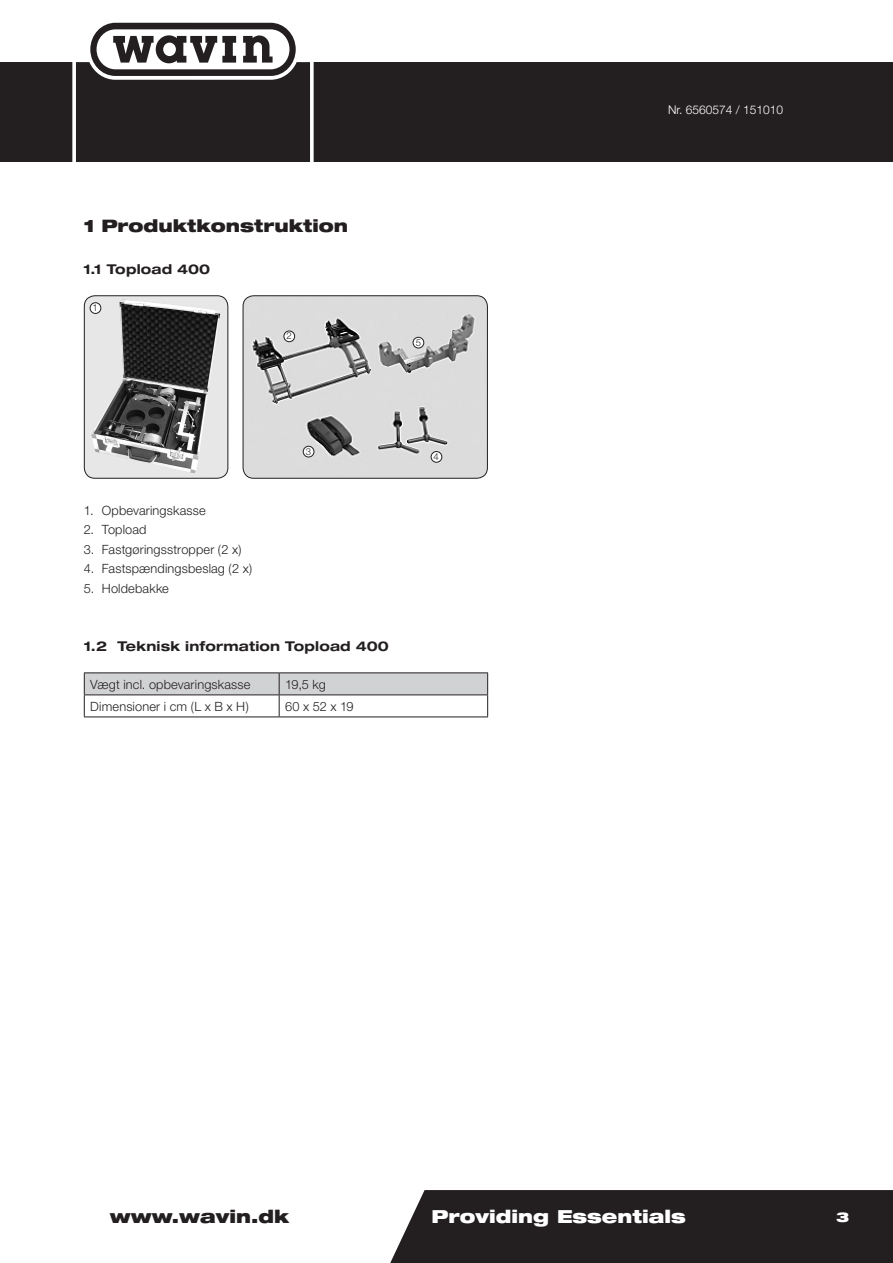
<style>
.page{position:relative;width:893px;height:1263px;background:#fff}
.page>*{position:absolute;margin:0;border:0;box-sizing:border-box;transform-origin:0 0}
.t1{font:900 expanded 18px "Helvetica Neue";color:#fff}
.t2{font:900 expanded 18px "Helvetica Neue";color:#231f20}
.t3{font:900 expanded 17.25px "Helvetica Neue";color:#231f20}
.Brødtekst_Overskrift{font:700 expanded 13.5px "Helvetica Neue";letter-spacing:.015em;color:#231f20}
.t4{font:900 expanded 13.5px "Helvetica Neue";color:#fff}
.Brødtekst{font:300 12.75px "Helvetica Neue";letter-spacing:.015em;color:#231f20}
.t5{font:300 12px "Helvetica Neue";color:#fff}
.Brødtekst-2{font:300 9.6px "Helvetica Neue";color:#231f20}
</style>
<div class="page">
<div style="left:0;top:62px;width:893px;height:99px;background:#231f20"></div>
<svg style="left:72px;top:22px;width:242px;height:139px"></svg>
<div style="left:390px;top:1190px;width:503px;height:73px;background:#231f20"></div>
<img style="left:84px;top:296px;width:144px;height:182px">
<div style="left:84px;top:295px;width:144px;height:184px;border:1px solid #231f20;border-radius:11px"></div>
<img style="left:243px;top:296px;width:243px;height:182px">
<div style="left:243px;top:295px;width:245px;height:184px;border:1px solid #231f20;border-radius:11px"></div>
<div style="left:90px;top:303px;width:11px;height:10px;background:#fff;border-radius:50%"></div>
<div style="left:90px;top:302px;width:11px;height:12px;border:1px solid #231f20;border-radius:50%"></div>
<div style="left:284px;top:331px;width:11px;height:11px;background:#fff;border-radius:50%"></div>
<div style="left:284px;top:331px;width:11px;height:11px;border:1px solid #231f20;border-radius:50%"></div>
<div style="left:303px;top:446px;width:11px;height:11px;background:#fff;border-radius:50%"></div>
<div style="left:303px;top:446px;width:11px;height:11px;border:1px solid #231f20;border-radius:50%"></div>
<div style="left:431px;top:451px;width:11px;height:11px;background:#fff;border-radius:50%"></div>
<div style="left:431px;top:451px;width:11px;height:11px;border:1px solid #231f20;border-radius:50%"></div>
<div style="left:413px;top:337px;width:11px;height:11px;background:#fff;border-radius:50%"></div>
<div style="left:413px;top:337px;width:11px;height:11px;border:1px solid #231f20;border-radius:50%"></div>
<hr style="left:84px;top:672px;width:195px;height:1px;background:#231f20">
<hr style="left:279px;top:672px;width:209px;height:1px;background:#231f20">
<svg style="left:84px;top:673px;width:404px;height:43px"></svg>
<hr style="left:84px;top:716px;width:195px;height:1px;background:#231f20">
<hr style="left:279px;top:716px;width:209px;height:1px;background:#231f20">
<p class="t3" style="left:83px;top:214px;width:266px">1 Produktkonstruktion</p>
<p class="Brødtekst_Overskrift" style="left:83px;top:261px;width:128px">1.1 Topload 400</p>
<p class="Brødtekst-2" style="left:93px;top:302px;width:7px">1</p>
<p class="Brødtekst-2" style="left:287px;top:330px;width:7px">2</p>
<p class="Brødtekst-2" style="left:416px;top:337px;width:7px">5</p>
<p class="Brødtekst" style="left:84px;top:502px;width:123px">1. Opbevaringskasse</p>
<p class="Brødtekst" style="left:84px;top:522px;width:64px">2. Topload</p>
<p class="Brødtekst" style="left:84px;top:541px;width:159px">3. Fastgøringsstropper (2 x)</p>
<p class="Brødtekst" style="left:84px;top:561px;width:170px">4. Fastspændingsbeslag (2 x)</p>
<p class="Brødtekst" style="left:84px;top:580px;width:87px">5. Holdebakke</p>
<p class="Brødtekst-2" style="left:306px;top:445px;width:7px">3</p>
<p class="Brødtekst_Overskrift" style="left:84px;top:638px;width:306px">1.2 Teknisk information Topload 400</p>
<p class="Brødtekst" style="left:90px;top:676px;width:162px">Vægt incl. opbevaringskasse</p>
<p class="Brødtekst" style="left:285px;top:676px;width:42px">19,5 kg</p>
<p class="Brødtekst" style="left:90px;top:699px;width:160px">Dimensioner i cm (L x B x H)</p>
<p class="Brødtekst" style="left:285px;top:699px;width:70px">60 x 52 x 19</p>
<p class="Brødtekst-2" style="left:434px;top:451px;width:7px">4</p>
<p class="t5" style="left:668px;top:102px;width:117px">Nr. 6560574 / 151010</p>
<h1 class="t2" style="left:110px;top:1205px;width:181px">www.wavin.dk</h1>
<h1 class="t1" style="left:431px;top:1205px;width:256px">Providing Essentials</h1>
<p class="t4" style="left:836px;top:1208px;width:15px">3</p>
</div>
